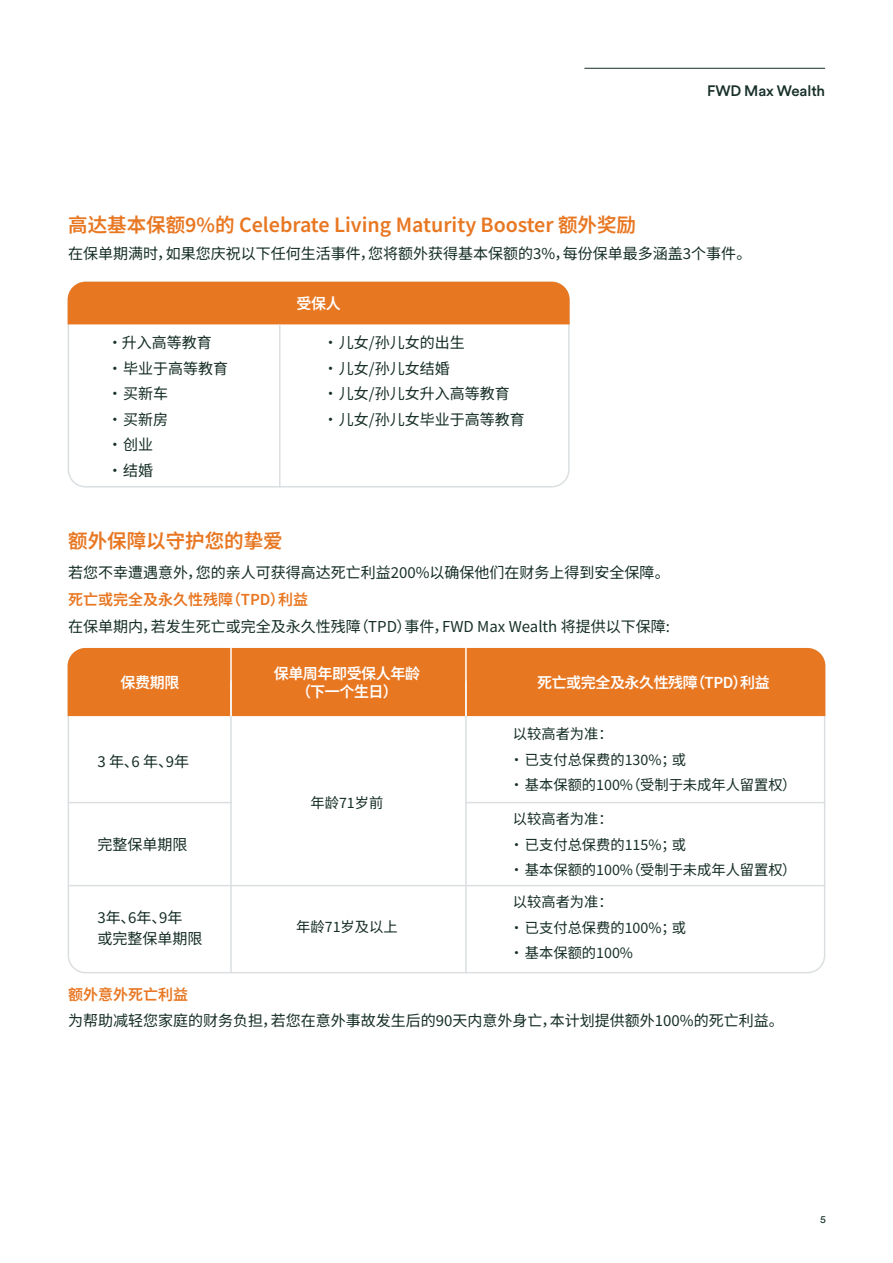
<style>
.page{position:relative;width:893px;height:1263px;background:#fff}
.page>*{position:absolute;margin:0;border:0;box-sizing:border-box;transform-origin:0 0}
.t1{font:100 19.5px "Noto Sans SC";color:#e87722}
.t2{font:100 15px/21px "Noto Sans SC";color:#183028}
.t3{font:100 15px/18px "Noto Sans SC";letter-spacing:-.03em;color:#fff;text-align:center}
.t4{font:100 15px "Noto Sans SC";color:#e87722}
.t5{font:500 15px "FWD Circular";letter-spacing:-.01em;color:#173029}
.t6{font:100 14.25px "Noto Sans SC";color:#183028}
.t7{font:10.5px "FWD Circular";color:#173029}
</style>
<div class="page">
<hr style="left:584px;top:68px;width:241px;height:1px;background:#173029">
<div style="left:68px;top:282px;width:502px;height:205px;border:2px solid #dbdfe1;border-radius:17px"></div>
<div style="left:68px;top:282px;width:502px;height:42px;background:#e87722"></div>
<hr style="left:279px;top:324px;width:1px;height:163px;background:#dbdfe1">
<div style="left:68px;top:648px;width:757px;height:68px;background:#e87722"></div>
<hr style="left:230px;top:681px;width:2px;height:292px;background:#dbdfe1">
<hr style="left:465px;top:681px;width:2px;height:292px;background:#dbdfe1">
<hr style="left:68px;top:802px;width:164px;height:1px;background:#dbdfe1">
<hr style="left:466px;top:802px;width:359px;height:1px;background:#dbdfe1">
<hr style="left:68px;top:885px;width:757px;height:1px;background:#dbdfe1">
<hr style="left:230px;top:647px;width:2px;height:69px;background:#fff">
<hr style="left:465px;top:647px;width:2px;height:69px;background:#fff">
<p class="t5" style="left:707px;top:80px;width:120px">FWD Max Wealth</p>
<h1 class="t1" style="left:68px;top:214px;width:569px">高达基本保额9%的 Celebrate Living Maturity Booster 额外奖励</h1>
<p class="t2" style="left:68px;top:243px;width:685px">在保单期满时，如果您庆祝以下任何生活事件，您将额外获得基本保额的3%，每份保单最多涵盖3个事件。</p>
<p class="t2" style="left:107px;top:332px;width:106px">• 升入高等教育</p>
<p class="t2" style="left:107px;top:358px;width:122px">•毕业于高等教育</p>
<p class="t2" style="left:107px;top:383px;width:62px">•买新车</p>
<p class="t2" style="left:107px;top:409px;width:62px">•买新房</p>
<p class="t2" style="left:107px;top:434px;width:47px">•创业</p>
<p class="t2" style="left:107px;top:460px;width:47px">•结婚</p>
<p class="t3" style="left:297px;top:295px;width:46px">受保人</p>
<p class="t2" style="left:323px;top:332px;width:143px">•儿女/孙儿女的出生</p>
<p class="t2" style="left:323px;top:358px;width:128px">•儿女/孙儿女结婚</p>
<p class="t2" style="left:323px;top:383px;width:188px">•儿女/孙儿女升入高等教育</p>
<p class="t2" style="left:323px;top:409px;width:203px">•儿女/孙儿女毕业于高等教育</p>
<h1 class="t1" style="left:68px;top:530px;width:216px">额外保障以守护您的挚爱</h1>
<p class="t2" style="left:68px;top:563px;width:603px">若您不幸遭遇意外，您的亲人可获得高达死亡利益200%以确保他们在财务上得到安全保障。</p>
<p class="t4" style="left:68px;top:591px;width:241px">死亡或完全及永久性残障（TPD）利益</p>
<p class="t2" style="left:68px;top:616px;width:603px">在保单期内，若发生死亡或完全及永久性残障（TPD）事件，FWD Max Wealth 将提供以下保障:</p>
<p class="t3" style="left:274px;top:665px;width:148px">保单周年即受保人年龄（下一个生日）</p>
<p class="t3" style="left:121px;top:674px;width:60px">保费期限</p>
<p class="t3" style="left:537px;top:674px;width:234px">死亡或完全及永久性残障（TPD）利益</p>
<p class="t2" style="left:97px;top:751px;width:93px">3 年、6 年、9年</p>
<p class="t2" style="left:97px;top:834px;width:91px">完整保单期限</p>
<p class="t2" style="left:97px;top:907px;width:106px">3年、6年、9年<br>或完整保单期限</p>
<p class="t6" style="left:311px;top:795px;width:74px">年龄71岁前</p>
<p class="t6" style="left:296px;top:919px;width:103px">年龄71岁及以上</p>
<p class="t6" style="left:513px;top:726px;width:101px">以较高者为准：</p>
<p class="t6" style="left:509px;top:751px;width:178px">•已支付总保费的130%；或</p>
<p class="t6" style="left:509px;top:777px;width:289px">•基本保额的100%（受制于未成年人留置权）</p>
<p class="t6" style="left:513px;top:811px;width:101px">以较高者为准：</p>
<p class="t6" style="left:509px;top:836px;width:178px">•已支付总保费的115%；或</p>
<p class="t6" style="left:509px;top:862px;width:289px">•基本保额的100%（受制于未成年人留置权）</p>
<p class="t6" style="left:513px;top:894px;width:101px">以较高者为准：</p>
<p class="t6" style="left:509px;top:919px;width:178px">•已支付总保费的100%；或</p>
<p class="t6" style="left:509px;top:945px;width:125px">•基本保额的100%</p>
<p class="t4" style="left:68px;top:986px;width:121px">额外意外死亡利益</p>
<p class="t2" style="left:68px;top:1010px;width:717px">为帮助减轻您家庭的财务负担，若您在意外事故发生后的90天内意外身亡，本计划提供额外100%的死亡利益。</p>
<p class="t7" style="left:820px;top:1212px;width:7px">5</p>
</div>
